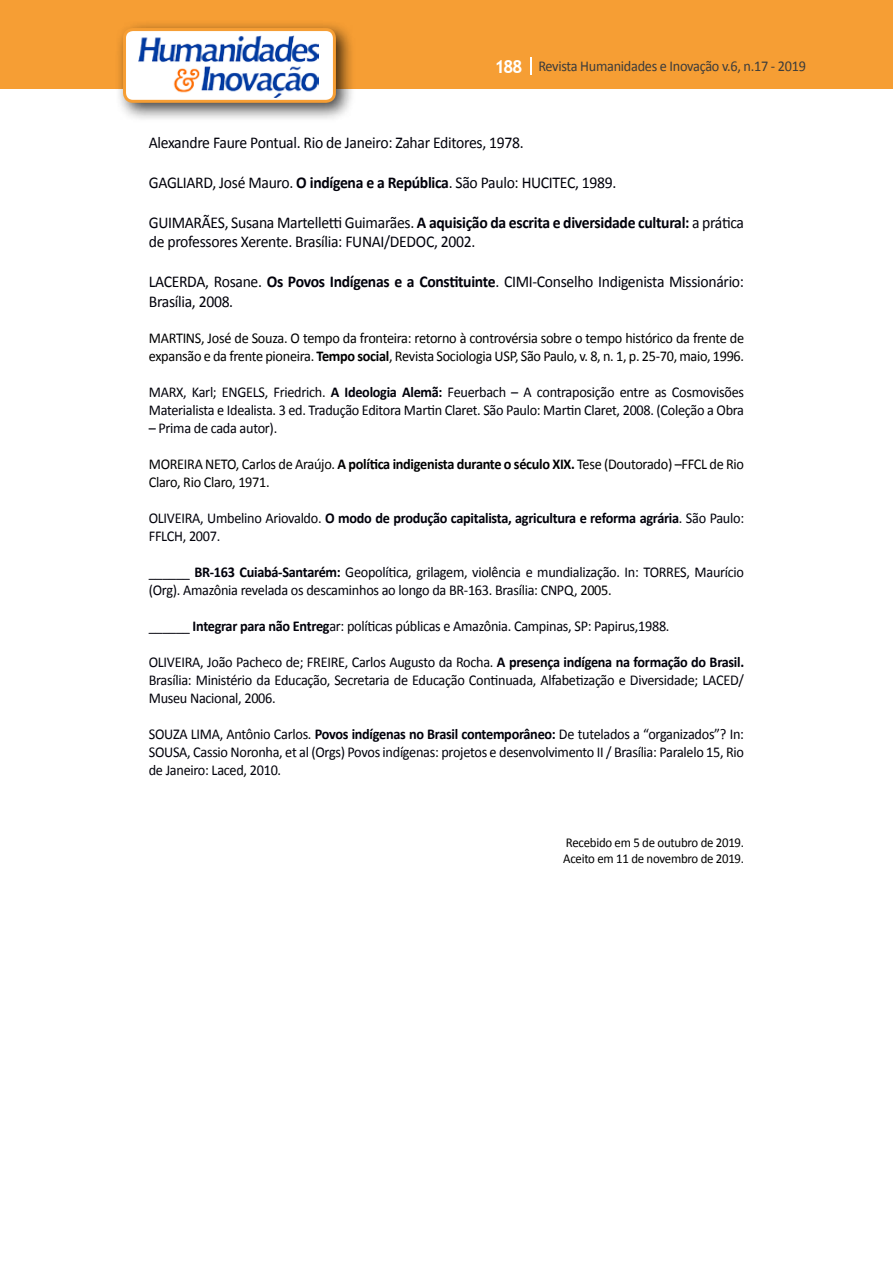
<style>
.page{position:relative;width:893px;height:1263px;background:#fff}
.page>*{position:absolute;margin:0;border:0;box-sizing:border-box;transform-origin:0 0}
.t1{font:16.5px/19.8px "Calibri";letter-spacing:-.02em;color:#00000a;scale:.95 1}
.t2{font:15px/18px "Calibri";letter-spacing:-.02em;color:#00000a;scale:.95 1}
.t3{font:15px/18px "Calibri";letter-spacing:-.02em;color:#000;scale:.95 1}
.t4{font:700 15px/18px "Calibri";letter-spacing:-.02em;color:#00000a;scale:.95 1}
.t5{font:15px "Calibri";letter-spacing:-.02em;color:#3c3c3b;scale:.95 1}
.t6{font:13.5px/16.2px "Calibri";letter-spacing:-.02em;color:#000;scale:.95 1}
.s1{font-family:"Trebuchet MS";font-weight:700;font-size:18px;color:#fff}
.s2{font-weight:700}
.s3{font-weight:400}
.s4{color:#000}
</style>
<div class="page">
<div style="left:0;top:0;width:893px;height:88px;background:#f69e34"></div>
<svg style="left:530px;top:57px;width:2px;height:18px"></svg>
<div style="left:115px;top:20px;width:241px;height:103px;background:#000;opacity:.75"></div>
<div style="left:125px;top:30px;width:209px;height:71px;background:#fff;border-radius:9px"></div>
<img style="left:138px;top:35px;width:181px;height:62px">
<div style="left:123px;top:28px;width:213px;height:75px;border:3px solid #f69e34;border-radius:9px"></div>
<p class="t5" style="left:495px;top:57px;width:329px"><span class="s1">188</span> Revista Humanidades e Inovação v.6, n.17 - 2019</p>
<p class="t1" style="left:149px;top:133px;width:396px">Alexandre Faure Pontual. Rio de Janeiro: Zahar Editores, 1978.</p>
<p class="t1" style="left:149px;top:173px;width:494px">GAGLIARD, José Mauro. <span class="s2">O indígena e a República</span>. São Paulo: HUCITEC, 1989.</p>
<p class="t1" style="left:149px;top:212px;width:628px">GUIMARÃES, Susana Martelletti Guimarães. <span class="s2">A aquisição da escrita e diversidade cultural:</span> a prática de professores Xerente. Brasília: FUNAI/DEDOC, 2002.</p>
<p class="t1" style="left:149px;top:272px;width:628px">LACERDA, Rosane. <span class="s2">Os Povos Indígenas e a Constituinte</span>. CIMI-Conselho Indigenista Missionário:<br>Brasília, 2008.</p>
<p class="t3" style="left:149px;top:329px;width:628px">MARTINS, José de Souza. O tempo da fronteira: retorno à controvérsia sobre o tempo histórico da frente de expansão e da frente pioneira. <span class="s2">Tempo social</span>, Revista Sociologia USP, São Paulo, v. 8, n. 1, p. 25-70, maio, 1996.</p>
<p class="t2" style="left:149px;top:383px;width:628px">MARX, Karl; ENGELS, Friedrich. <span class="s2">A Ideologia Alemã:</span> Feuerbach – A contraposição entre as Cosmovisões<br>Materialista e Idealista. 3 ed. Tradução Editora Martin Claret. São Paulo: Martin Claret, 2008. (Coleção a Obra</p>
<p class="t2" style="left:149px;top:419px;width:137px">– Prima de cada autor).</p>
<p class="t3" style="left:149px;top:455px;width:628px">MOREIRA NETO, Carlos de Araújo. <span class="s2">A política indigenista durante o século XIX.</span> Tese (Doutorado) –FFCL de Rio<br>Claro, Rio Claro, 1971.</p>
<p class="t4" style="left:149px;top:509px;width:628px"><span class="s3">OLIVEIRA, Umbelino Ariovaldo.</span> O modo de produção capitalista, agricultura e reforma agrária<span class="s3">. São Paulo:<br>FFLCH, 2007.</span></p>
<p class="t2" style="left:149px;top:563px;width:628px">______ <span class="s2">BR-163 Cuiabá-Santarém:</span> Geopolítica, grilagem, violência e mundialização. In: TORRES, Maurício (Org). Amazônia revelada os descaminhos ao longo da BR-163. Brasília: CNPQ, <span class="s4">2005.</span></p>
<p class="t2" style="left:149px;top:617px;width:550px">______ <span class="s2">Integrar para não Entreg</span>ar: políticas públicas e Amazônia. Campinas, SP: Papirus,1988.</p>
<p class="t2" style="left:149px;top:653px;width:628px;text-align:justify">OLIVEIRA, João Pacheco de; FREIRE, Carlos Augusto da Rocha. <span class="s2">A presença indígena na formação do Brasil.<br></span>Brasília: Ministério da Educação, Secretaria de Educação Continuada, Alfabetização e Diversidade; LACED/ Museu Nacional, 2006.</p>
<p class="t2" style="left:149px;top:725px;width:628px;text-align:justify">SOUZA LIMA, Antônio Carlos. <span class="s2">Povos indígenas no Brasil contemporâneo:</span> De tutelados a “organizados”? In:<br>SOUSA, Cassio Noronha, et al (Orgs) Povos indígenas: projetos e desenvolvimento II / Brasília: Paralelo 15, Rio de Janeiro: Laced, 2010.</p>
<p class="t6" style="left:563px;top:834px;width:192px">Recebido em 5 de outubro de 2019.<br>Aceito em 11 de novembro de 2019.</p>
</div>
